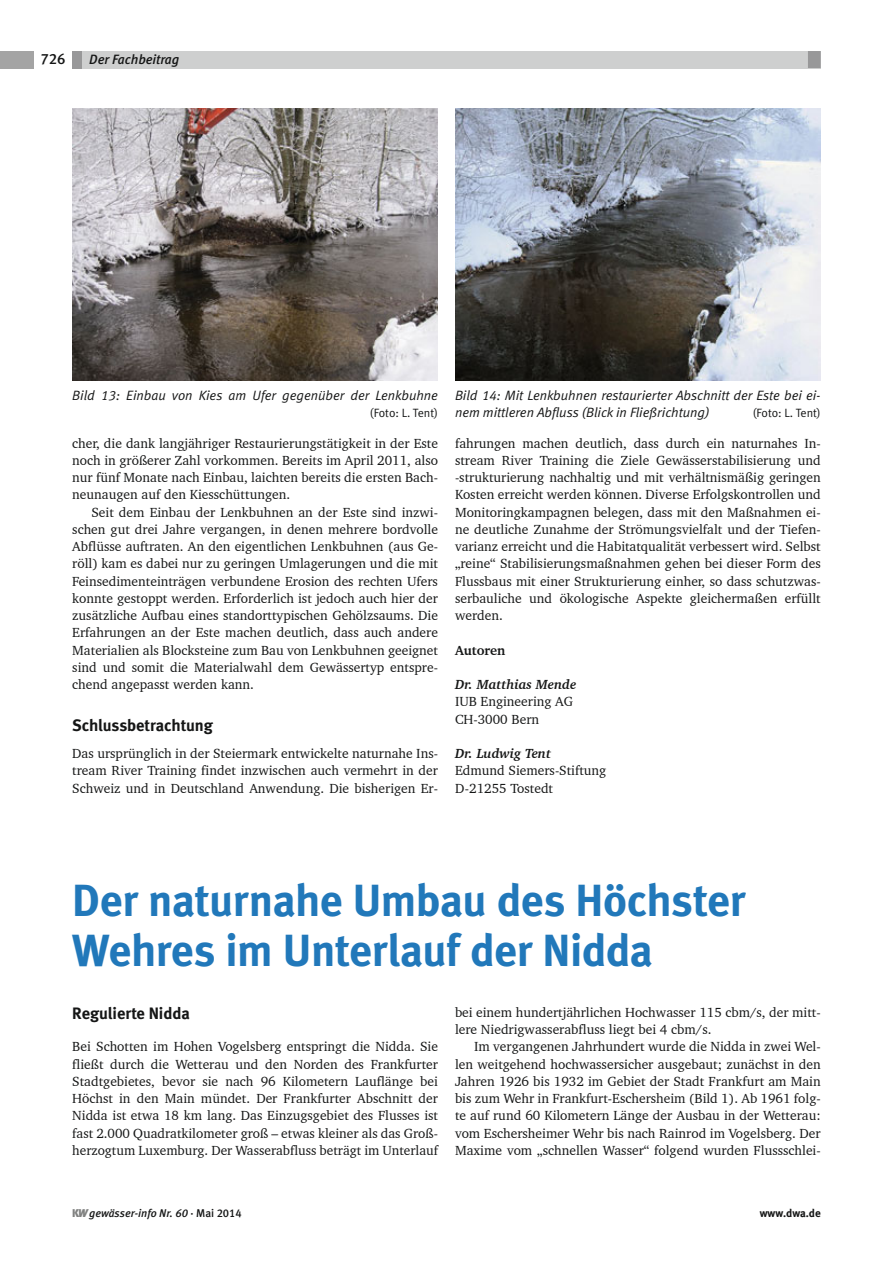
<style>
.page{position:relative;width:893px;height:1263px;background:#fff}
.page>*{position:absolute;margin:0;border:0;box-sizing:border-box;transform-origin:0 0}
.t1{font:45px/49.5px "Meta Bold LF";letter-spacing:-.01em;color:#2178ba}
.t2{font:16.5px "Meta Bold LF";color:#151616}
.t3{font:15px "Meta Medium LF";color:#151616}
.t4{font:13.5px/17.2px "Charter BT";color:#151616;text-align:justify}
.t5{font:italic 13.5px/17.2px "Meta Normal LF";color:#151616}
.t6{font:italic 700 13.5px "Charter BT";color:#151616}
.t7{font:italic 13.5px "Meta Medium LF";color:#151616}
.t8{font:700 13.5px "Charter BT";color:#151616}
.t9{font:12px "Meta Normal LF";color:#151616}
.t10{font:italic 11.25px "Meta Medium LF";color:#151616}
.t11{font:700 11.25px "Meta";color:#151616}
.s1{font-family:"Meta";font-weight:900;font-style:normal;color:#818281}
.s2{font-family:"Meta";font-weight:900;color:#818281}
.s3{font-style:normal}
</style>
<div class="page">
<div style="left:72px;top:51px;width:11px;height:17px;background:#989899"></div>
<div style="left:106px;top:51px;width:715px;height:17px;background:#cecfcf"></div>
<div style="left:808px;top:51px;width:13px;height:17px;background:#989899"></div>
<div style="left:0;top:51px;width:34px;height:17px;background:#a4a4a4"></div>
<div style="left:83px;top:51px;width:170px;height:17px;background:#cecfcf"></div>
<img style="left:72px;top:108px;width:366px;height:273px">
<img style="left:455px;top:108px;width:366px;height:273px">
<p class="t3" style="left:40px;top:53px;width:27px">726</p>
<p class="t7" style="left:89px;top:54px;width:92px">Der Fachbeitrag</p>
<p class="t5" style="left:72px;top:388px;width:367px">Bild 13: Einbau von Kies am Ufer gegenüber der Lenkbuhne</p>
<p class="t9" style="left:370px;top:408px;width:70px">(Foto: L. Tent)</p>
<p class="t4" style="left:72px;top:434px;width:367px">cher, die dank langjähriger Restaurierungstätigkeit in der Este noch in größerer Zahl vorkommen. Bereits im April 2011, also nur fünf Monate nach Einbau, laichten bereits die ersten Bach&shy;neunaugen auf den Kiesschüttungen.</p>
<p class="t4" style="left:72px;top:503px;width:367px;text-indent:19px">Seit dem Einbau der Lenkbuhnen an der Este sind inzwi&shy;schen gut drei Jahre vergangen, in denen mehrere bordvolle Abflüsse auftraten. An den eigentlichen Lenkbuhnen (aus Ge&shy;röll) kam es dabei nur zu geringen Umlagerungen und die mit Feinsedimenteinträgen verbundene Erosion des rechten Ufers konnte gestoppt werden. Erforderlich ist jedoch auch hier der zusätzliche Aufbau eines standorttypischen Gehölzsaums. Die Erfahrungen an der Este machen deutlich, dass auch andere Materialien als Blocksteine zum Bau von Lenkbuhnen geeignet sind und somit die Materialwahl dem Gewässertyp entspre&shy;chend angepasst werden kann.</p>
<p class="t2" style="left:72px;top:718px;width:142px">Schlussbetrachtung</p>
<p class="t4" style="left:72px;top:745px;width:367px">Das ursprünglich in der Steiermark entwickelte naturnahe Ins&shy;tream River Training findet inzwischen auch vermehrt in der Schweiz und in Deutschland Anwendung. Die bisherigen Er-</p>
<p class="t5" style="left:455px;top:388px;width:367px">Bild 14: Mit Lenkbuhnen restaurierter Abschnitt der Este bei ei&shy;nem mittleren Abfluss (Blick in Fließrichtung)</p>
<p class="t9" style="left:753px;top:408px;width:70px">(Foto: L. Tent)</p>
<p class="t4" style="left:455px;top:434px;width:367px">fahrungen machen deutlich, dass durch ein naturnahes In&shy;stream River Training die Ziele Gewässerstabilisierung und -strukturierung nachhaltig und mit verhältnismäßig geringen Kosten erreicht werden können. Diverse Erfolgskontrollen und Monitoringkampagnen belegen, dass mit den Maßnahmen ei&shy;ne deutliche Zunahme der Strömungsvielfalt und der Tiefen&shy;varianz erreicht und die Habitatqualität verbessert wird. Selbst „reine“ Stabilisierungsmaßnahmen gehen bei dieser Form des Flussbaus mit einer Strukturierung einher, so dass schutzwas&shy;serbauliche und ökologische Aspekte gleichermaßen erfüllt werden.</p>
<p class="t8" style="left:455px;top:642px;width:52px">Autoren</p>
<p class="t6" style="left:455px;top:676px;width:123px">Dr. Matthias Mende</p>
<p class="t4" style="left:455px;top:693px;width:120px">IUB Engineering AG<br>CH-3000 Bern</p>
<p class="t6" style="left:455px;top:745px;width:98px">Dr. Ludwig Tent</p>
<p class="t4" style="left:455px;top:762px;width:153px">Edmund Siemers-Stiftung<br>D-21255 Tostedt</p>
<h1 class="t1" style="left:72px;top:879px;width:675px">Der naturnahe Umbau des Höchster<br>Wehres im Unterlauf der Nidda</h1>
<p class="t2" style="left:72px;top:1007px;width:119px">Regulierte Nidda</p>
<p class="t4" style="left:72px;top:1038px;width:367px">Bei Schotten im Hohen Vogelsberg entspringt die Nidda. Sie fließt durch die Wetterau und den Norden des Frankfurter Stadtgebietes, bevor sie nach 96 Kilometern Lauflänge bei Höchst in den Main mündet. Der Frankfurter Abschnitt der Nidda ist etwa 18 km lang. Das Einzugsgebiet des Flusses ist fast 2.000 Quadratkilometer groß – etwas kleiner als das Groß&shy;herzogtum Luxemburg. Der Wasserabfluss beträgt im Unterlauf</p>
<p class="t4" style="left:455px;top:1003px;width:367px">bei einem hundertjährlichen Hochwasser 115 cbm/s, der mitt&shy;lere Niedrigwasserabfluss liegt bei 4 cbm/s.</p>
<p class="t4" style="left:455px;top:1038px;width:367px;text-indent:19px">Im vergangenen Jahrhundert wurde die Nidda in zwei Wel&shy;len weitgehend hochwassersicher ausgebaut; zunächst in den Jahren 1926 bis 1932 im Gebiet der Stadt Frankfurt am Main bis zum Wehr in Frankfurt-Eschersheim (Bild 1). Ab 1961 folg&shy;te auf rund 60 Kilometern Länge der Ausbau in der Wetterau: vom Eschersheimer Wehr bis nach Rainrod im Vogelsberg. Der Maxime vom „schnellen Wasser“ folgend wurden Flussschlei-</p>
<p class="t10" style="left:72px;top:1208px;width:171px"><span class="s1">K</span><span class="s2">W</span>gewässer-info Nr. 60 <span class="s3">· Mai 2014</span></p>
<p class="t11" style="left:760px;top:1208px;width:62px">www.dwa.de</p>
</div>
